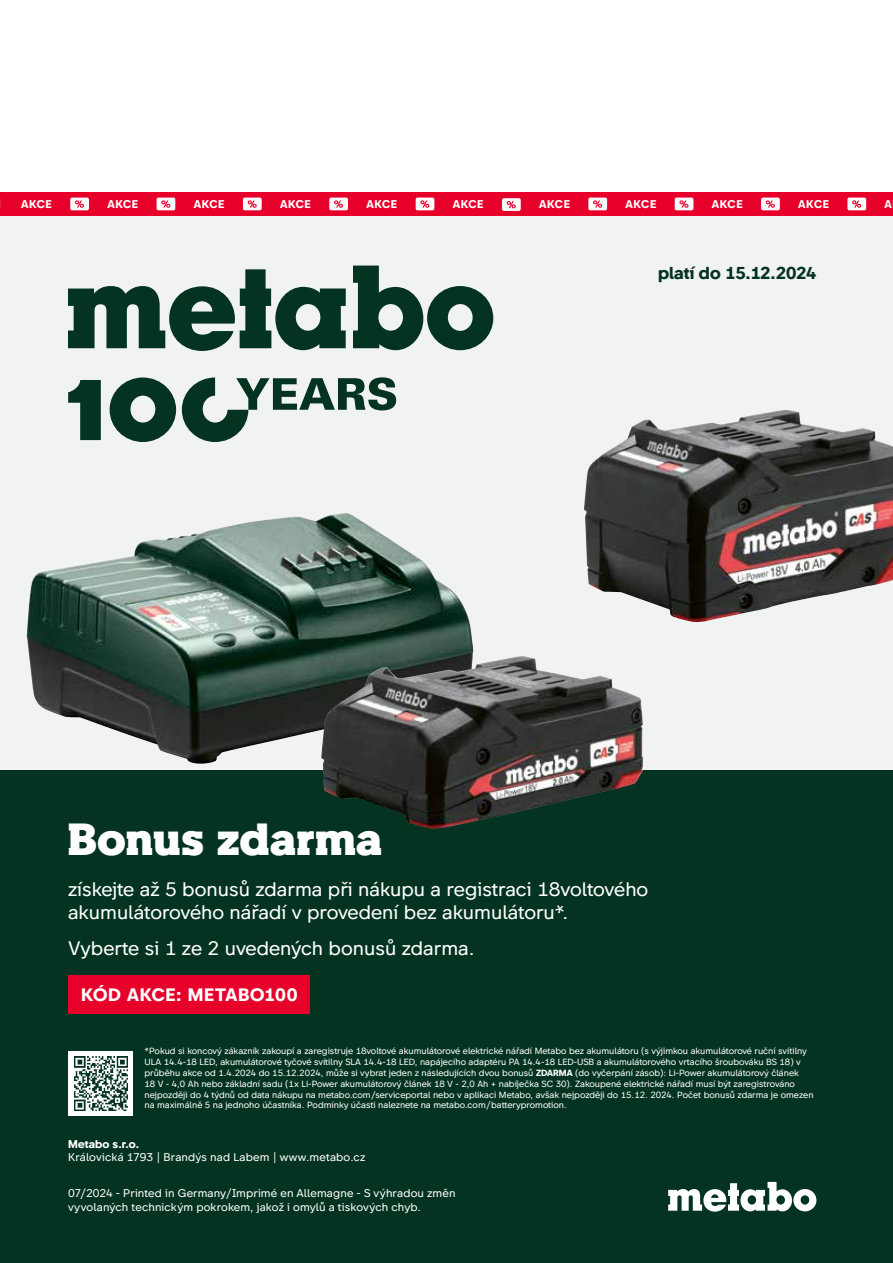
<style>
.page{position:relative;width:893px;height:1263px;background:#fff}
.page>*{position:absolute;margin:0;border:0;box-sizing:border-box;transform-origin:0 0}
.t1{font:800 45px "Metabo Slab";letter-spacing:.015em;color:#fff}
.t2{font:19.5px/23.4px "Metabo Sans";color:#fff}
.t3{font:700 18px "Metabo Sans";letter-spacing:.035em;color:#fff}
.t4{font:700 17.25px "Metabo Sans";letter-spacing:-.005em;color:#043321}
.t5{font:11.25px/13.5px "Metabo Sans";letter-spacing:.01em;color:#fff}
.t6{font:700 11.25px "Metabo Sans";letter-spacing:.05em;color:#fff}
.t7{font:9px/10.8px "Metabo Sans";color:#fff}
.s1{font-weight:700}
</style>
<div class="page">
<div style="left:0;top:738px;width:893px;height:525px;background:#043321"></div>
<div style="left:0;top:192px;width:893px;height:578px;background:#f1f2f2"></div>
<img style="left:584px;top:410px;width:309px;height:212px">
<img style="left:27px;top:513px;width:447px;height:251px">
<img style="left:321px;top:656px;width:322px;height:172px">
<svg style="left:353px;top:266px;width:140px;height:84px"></svg>
<svg style="left:68px;top:269px;width:278px;height:82px"></svg>
<svg style="left:68px;top:380px;width:33px;height:60px"></svg>
<svg style="left:110px;top:377px;width:66px;height:65px"></svg>
<svg style="left:182px;top:377px;width:214px;height:65px"></svg>
<div style="left:68px;top:1051px;width:65px;height:64px;background:#fff"></div>
<img style="left:74px;top:1057px;width:54px;height:53px">
<svg style="left:668px;top:1182px;width:148px;height:29px"></svg>
<div style="left:0;top:192px;width:893px;height:24px;background:#e7002a"></div>
<svg style="left:70px;top:198px;width:19px;height:12px"></svg>
<svg style="left:157px;top:198px;width:18px;height:12px"></svg>
<svg style="left:243px;top:198px;width:19px;height:12px"></svg>
<svg style="left:329px;top:198px;width:19px;height:12px"></svg>
<svg style="left:416px;top:198px;width:18px;height:12px"></svg>
<svg style="left:502px;top:198px;width:19px;height:13px"></svg>
<svg style="left:588px;top:198px;width:19px;height:12px"></svg>
<svg style="left:675px;top:198px;width:18px;height:12px"></svg>
<svg style="left:761px;top:198px;width:19px;height:12px"></svg>
<svg style="left:847px;top:198px;width:19px;height:12px"></svg>
<div style="left:68px;top:975px;width:242px;height:38px;background:#e7002a"></div>
<p class="t6" style="left:21px;top:197px;width:32px">AKCE</p>
<p class="t6" style="left:107px;top:197px;width:32px">AKCE</p>
<p class="t6" style="left:194px;top:197px;width:32px">AKCE</p>
<p class="t6" style="left:280px;top:197px;width:32px">AKCE</p>
<p class="t6" style="left:366px;top:197px;width:32px">AKCE</p>
<p class="t6" style="left:453px;top:197px;width:32px">AKCE</p>
<p class="t6" style="left:539px;top:197px;width:32px">AKCE</p>
<p class="t6" style="left:625px;top:197px;width:32px">AKCE</p>
<p class="t6" style="left:712px;top:197px;width:32px">AKCE</p>
<p class="t6" style="left:798px;top:197px;width:32px">AKCE</p>
<p class="t6" style="left:885px;top:197px;width:9px">A</p>
<h3 class="t4" style="left:658px;top:262px;width:160px">platí do 15.12.2024</h3>
<h1 class="t1" style="left:68px;top:811px;width:315px">Bonus zdarma</h1>
<h2 class="t2" style="left:68px;top:877px;width:582px">získejte až 5 bonusů zdarma při nákupu a registraci 18voltového akumulátorového nářadí v provedení bez akumulátoru*.</h2>
<h2 class="t2" style="left:68px;top:937px;width:408px">Vyberte si 1 ze 2 uvedených bonusů zdarma.</h2>
<h3 class="t3" style="left:81px;top:983px;width:218px">KÓD AKCE: METABO100</h3>
<p class="t7" style="left:145px;top:1046px;width:671px">*Pokud si koncový zákazník zakoupí a zaregistruje 18voltové akumulátorové elektrické nářadí Metabo bez akumulátoru (s výjimkou akumulátorové ruční svítilny ULA 14.4-18 LED, akumulátorové tyčové svítilny SLA 14.4-18 LED, napájecího adaptéru PA 14.4-18 LED-USB a akumulátorového vrtacího šroubováku BS 18) v průběhu akce od 1.4.2024 do 15.12.2024, může si vybrat jeden z následujících dvou bonusů <span class="s1">ZDARMA</span> (do vyčerpání zásob): Li-Power akumulátorový článek<br>18 V - 4,0 Ah nebo základní sadu (1x Li-Power akumulátorový článek 18 V - 2,0 Ah + nabíječka SC 30). Zakoupené elektrické nářadí musí být zaregistrováno nejpozději do 4 týdnů od data nákupu na metabo.com/serviceportal nebo v aplikaci Metabo, avšak nejpozději do 15.12. 2024. Počet bonusů zdarma je omezen na maximálně 5 na jednoho účastníka. Podmínky účasti naleznete na metabo.com/batterypromotion.</p>
<p class="t6" style="left:68px;top:1137px;width:73px">Metabo s.r.o.</p>
<p class="t5" style="left:68px;top:1150px;width:299px">Královická 1793 | Brandýs nad Labem | www.metabo.cz</p>
<p class="t5" style="left:68px;top:1186px;width:389px">07/2024 - Printed in Germany/Imprimé en Allemagne - S výhradou změn vyvolaných technickým pokrokem, jakož i omylů a tiskových chyb.</p>
</div>
